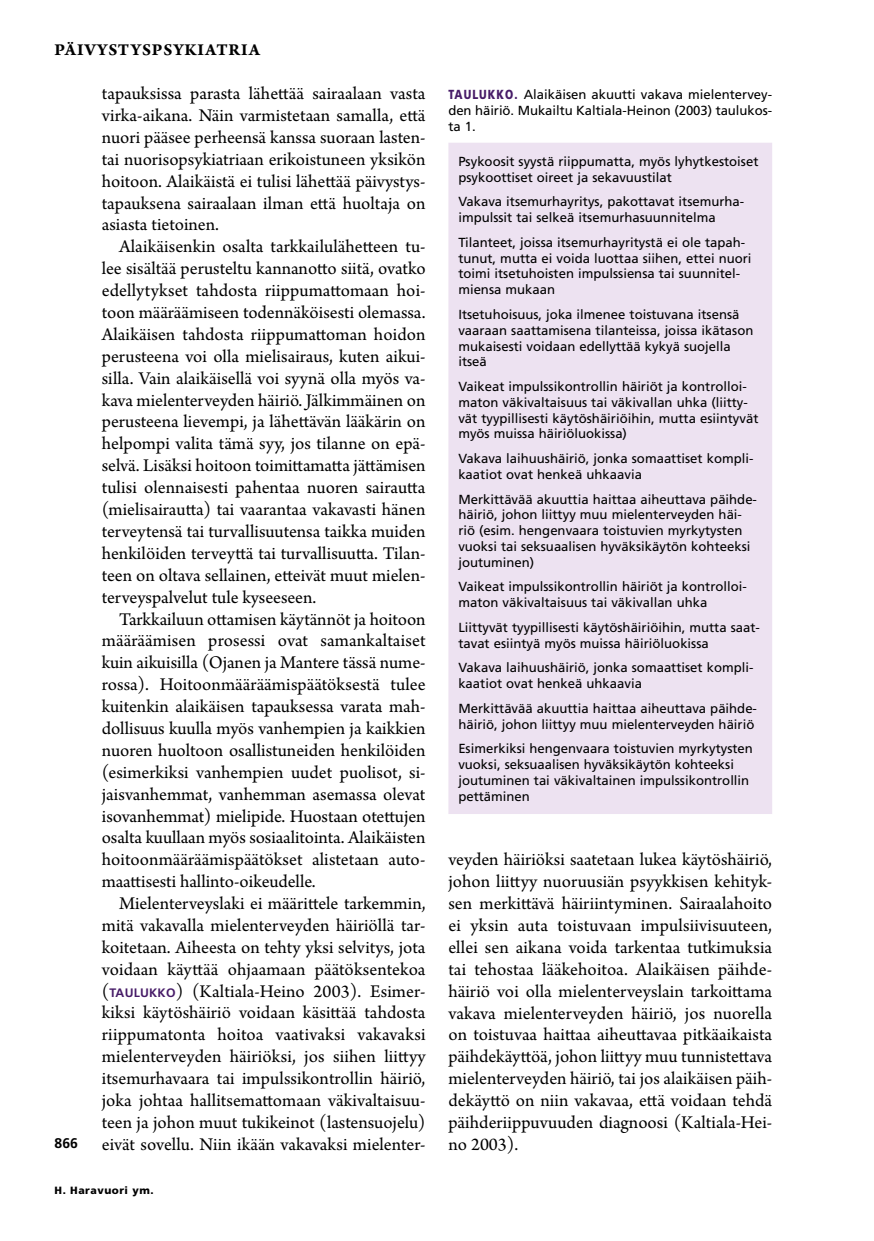
<style>
.page{position:relative;width:874px;height:1241px;background:#fff}
.page>*{position:absolute;margin:0;border:0;box-sizing:border-box;transform-origin:0 0}
.t1{font:18.9px/21.9px "Arno Pro";color:#000;text-align:justify}
.t2{font:17.5px "Arno Pro Bold Sm Text";letter-spacing:.05em;color:#000}
.t3{font:700 14px "Frutiger LT Std";color:#000}
.t4{font:13.12px/15.8px "Frutiger LT Std";color:#000}
.t5{font:900 10.5px "Frutiger LT Std";letter-spacing:.05em;color:#000}
.s1{font-family:"Frutiger LT Std";font-weight:700;font-size:12.25px;color:#471c68}
.s2{font-weight:900;color:#471c68}
</style>
<div class="page">
<div style="left:448px;top:143px;width:323px;height:670px;background:#ede2f1"></div>
<p class="t2" style="left:55px;top:39px;width:207px">PÄIVYSTYSPSYKIATRIA</p>
<p class="t3" style="left:55px;top:1134px;width:25px">866</p>
<p class="t1" style="left:102px;top:83px;width:325px">tapauksissa parasta lähettää sairaalaan vasta virka-aikana. Näin varmistetaan samalla, että nuori pääsee perheensä kanssa suoraan lasten&shy;tai nuorisopsykiatriaan erikoistuneen yksikön hoitoon. Alaikäistä ei tulisi lähettää päivystys&shy;tapauksena sairaalaan ilman että huoltaja on asiasta tietoinen.</p>
<p class="t1" style="left:102px;top:237px;width:325px;text-indent:17px">Alaikäisenkin osalta tarkkailulähetteen tu&shy;lee sisältää perusteltu kannanotto siitä, ovatko edellytykset tahdosta riippumattomaan hoi&shy;toon määräämiseen todennäköisesti olemassa.<br>Alaikäisen tahdosta riippumattoman hoidon perusteena voi olla mielisairaus, kuten aikui&shy;silla. Vain alaikäisellä voi syynä olla myös va&shy;kava mielenterveyden häiriö. Jälkimmäinen on perusteena lievempi, ja lähettävän lääkärin on helpompi valita tämä syy, jos tilanne on epä&shy;selvä. Lisäksi hoitoon toimittamatta jättämisen tulisi olennaisesti pahentaa nuoren sairautta (mielisairautta) tai vaarantaa vakavasti hänen terveytensä tai turvallisuutensa taikka muiden henkilöiden terveyttä tai turvallisuutta. Tilan&shy;teen on oltava sellainen, etteivät muut mielen&shy;terveyspalvelut tule kyseeseen.</p>
<p class="t1" style="left:102px;top:608px;width:325px;text-indent:17px">Tarkkailuun ottamisen käytännöt ja hoitoon määräämisen prosessi ovat samankaltaiset kuin aikuisilla (Ojanen ja Mantere tässä nume&shy;rossa). Hoitoonmääräämispäätöksestä tulee kuitenkin alaikäisen tapauksessa varata mah&shy;dollisuus kuulla myös vanhempien ja kaikkien nuoren huoltoon osallistuneiden henkilöiden (esimerkiksi vanhempien uudet puolisot, si&shy;jaisvanhemmat, vanhemman asemassa olevat isovanhemmat) mielipide. Huostaan otettujen osalta kuullaan myös sosiaalitointa. Alaikäisten hoitoonmääräämispäätökset alistetaan auto&shy;maattisesti hallinto-oikeudelle.</p>
<p class="t1" style="left:102px;top:893px;width:325px;text-indent:17px">Mielenterveyslaki ei määrittele tarkemmin, mitä vakavalla mielenterveyden häiriöllä tar&shy;koitetaan. Aiheesta on tehty yksi selvitys, jota voidaan käyttää ohjaamaan päätöksentekoa (<span class="s1">TAULUKKO</span>) (Kaltiala-Heino 2003). Esimer&shy;kiksi käytöshäiriö voidaan käsittää tahdosta riippumatonta hoitoa vaativaksi vakavaksi mielenterveyden häiriöksi, jos siihen liittyy itsemurhavaara tai impulssikontrollin häiriö, joka johtaa hallitsemattomaan väkivaltaisuu&shy;teen ja johon muut tukikeinot (lastensuojelu) eivät sovellu. Niin ikään vakavaksi mielenter-</p>
<p class="t5" style="left:55px;top:1183px;width:100px">H. Haravuori ym.</p>
<p class="t4" style="left:448px;top:87px;width:325px;text-align:justify"><span class="s2">TAULUKKO.</span> Alaikäisen akuutti vakava mielentervey&shy;den häiriö. Mukailtu Kaltiala-Heinon (2003) taulukos&shy;ta 1.</p>
<p class="t4" style="left:458px;top:153px;width:301px">Psykoosit syystä riippumatta, myös lyhytkestoiset psykoottiset oireet ja sekavuustilat</p>
<p class="t4" style="left:458px;top:194px;width:286px">Vakava itsemurhayritys, pakottavat itsemurha&shy;impulssit tai selkeä itsemurhasuunnitelma</p>
<p class="t4" style="left:458px;top:234px;width:294px">Tilanteet, joissa itsemurhayritystä ei ole tapah&shy;tunut, mutta ei voida luottaa siihen, ettei nuori toimi itsetuhoisten impulssiensa tai suunnitel&shy;miensa mukaan</p>
<p class="t4" style="left:458px;top:306px;width:296px">Itsetuhoisuus, joka ilmenee toistuvana itsensä vaaraan saattamisena tilanteissa, joissa ikätason mukaisesti voidaan edellyttää kykyä suojella itseä</p>
<p class="t4" style="left:458px;top:378px;width:301px">Vaikeat impulssikontrollin häiriöt ja kontrolloi&shy;maton väkivaltaisuus tai väkivallan uhka (liitty&shy;vät tyypillisesti käytöshäiriöihin, mutta esiintyvät myös muissa häiriöluokissa)</p>
<p class="t4" style="left:458px;top:450px;width:296px">Vakava laihuushäiriö, jonka somaattiset kompli&shy;kaatiot ovat henkeä uhkaavia</p>
<p class="t4" style="left:458px;top:491px;width:300px">Merkittävää akuuttia haittaa aiheuttava päihde&shy;häiriö, johon liittyy muu mielenterveyden häi&shy;riö (esim. hengenvaara toistuvien myrkytysten vuoksi tai seksuaalisen hyväksikäytön kohteeksi joutuminen)</p>
<p class="t4" style="left:458px;top:579px;width:290px">Vaikeat impulssikontrollin häiriöt ja kontrolloi&shy;maton väkivaltaisuus tai väkivallan uhka</p>
<p class="t4" style="left:458px;top:619px;width:303px">Liittyvät tyypillisesti käytöshäiriöihin, mutta saat&shy;tavat esiintyä myös muissa häiriöluokissa</p>
<p class="t4" style="left:458px;top:660px;width:296px">Vakava laihuushäiriö, jonka somaattiset kompli&shy;kaatiot ovat henkeä uhkaavia</p>
<p class="t4" style="left:458px;top:700px;width:300px">Merkittävää akuuttia haittaa aiheuttava päihde&shy;häiriö, johon liittyy muu mielenterveyden häiriö</p>
<p class="t4" style="left:458px;top:740px;width:296px">Esimerkiksi hengenvaara toistuvien myrkytysten vuoksi, seksuaalisen hyväksikäytön kohteeksi joutuminen tai väkivaltainen impulssikontrollin pettäminen</p>
<p class="t1" style="left:448px;top:849px;width:325px">veyden häiriöksi saatetaan lukea käytöshäiriö, johon liittyy nuoruusiän psyykkisen kehityk&shy;sen merkittävä häiriintyminen. Sairaalahoito ei yksin auta toistuvaan impulsiivisuuteen, ellei sen aikana voida tarkentaa tutkimuksia tai tehostaa lääkehoitoa. Alaikäisen päihde&shy;häiriö voi olla mielenterveyslain tarkoittama vakava mielenterveyden häiriö, jos nuorella on toistuvaa haittaa aiheuttavaa pitkäaikaista päihdekäyttöä, johon liittyy muu tunnistettava mielenterveyden häiriö, tai jos alaikäisen päih&shy;dekäyttö on niin vakavaa, että voidaan tehdä päihderiippuvuuden diagnoosi (Kaltiala-Hei&shy;no 2003).</p>
</div>
